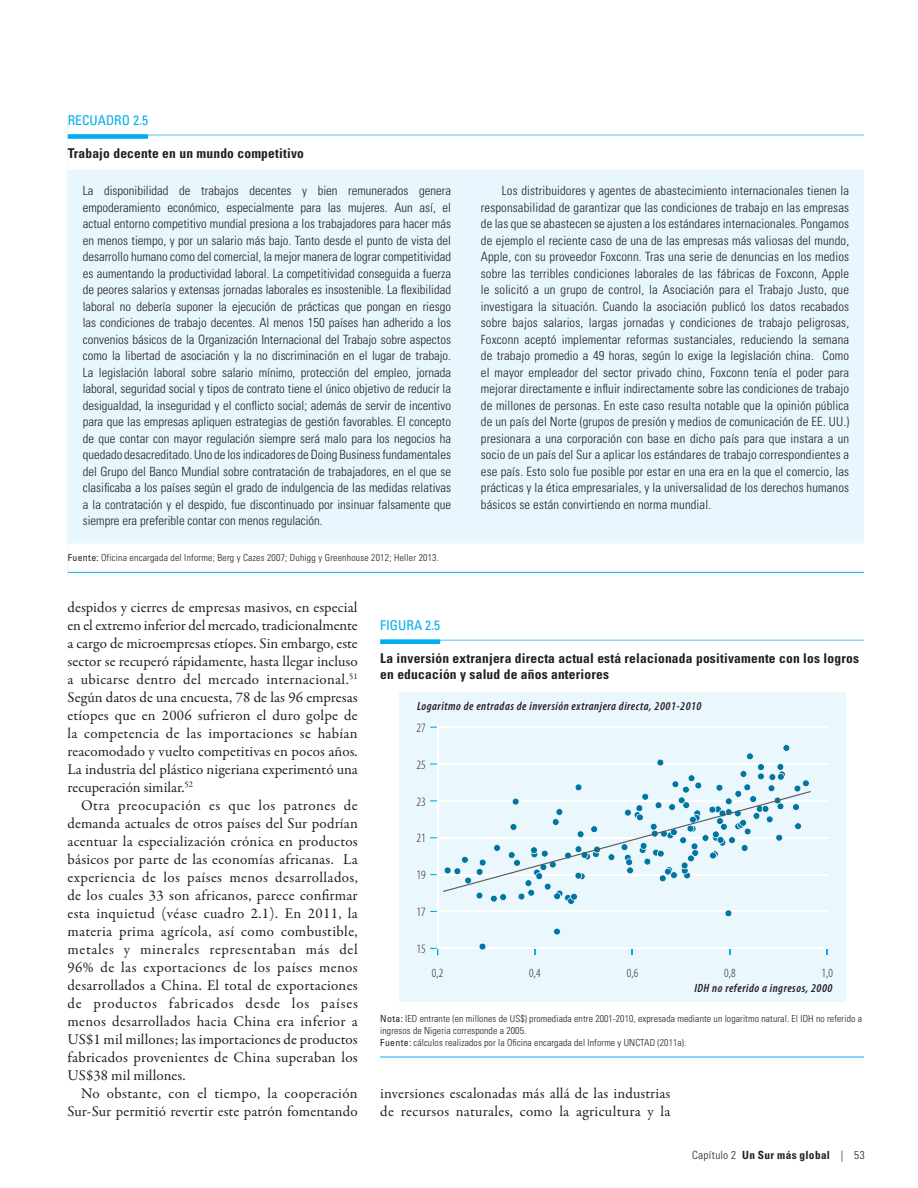
<style>
.page{position:relative;width:918px;height:1188px;background:#fff}
.page>*{position:absolute;margin:0;border:0;box-sizing:border-box;transform-origin:0 0}
.t1{font:15px/18px "Garamond Premr Pro";letter-spacing:.01em;color:#231f20;text-align:justify}
.t2{font:700 condensed 13.5px/16.2px "Univers LT Std";letter-spacing:.015em;color:#231f20}
.t3{font:condensed 13.5px "Univers LT Std";color:#00aeef}
.t4{font:300 condensed 12.75px/16.5px "Univers LT Std";letter-spacing:.005em;color:#231f20;text-align:justify}
.t5{font:300 condensed 12.75px "Myriad Pro";letter-spacing:.015em;color:#231f20}
.t6{font:300 condensed 12.45px "Myriad Pro";color:#231f20}
.t7{font:italic 600 condensed 12px "Myriad Pro";letter-spacing:.045em;color:#231f20}
.t8{font:700 condensed 11.25px "Univers LT Std";letter-spacing:.035em;color:#231f20}
.t9{font:300 condensed 9.75px/12px "Univers LT Std";letter-spacing:.01em;color:#231f20}
.s1{font-weight:400}
.s2{font-weight:300}
</style>
<div class="page">
<div style="left:68px;top:116px;width:796px;height:460px;background:#e8f6fd"></div>
<div style="left:68px;top:115px;width:796px;height:28px;background:#fff"></div>
<hr style="left:68px;top:134px;width:796px;height:2px;background:#8dd7f7">
<div style="left:68px;top:134px;width:80px;height:5px;background:#00aeef"></div>
<div style="left:68px;top:143px;width:796px;height:27px;background:#fff"></div>
<div style="left:68px;top:543px;width:796px;height:35px;background:#fff"></div>
<hr style="left:68px;top:572px;width:796px;height:1px;background:#00aeef">
<hr style="left:380px;top:639px;width:484px;height:2px;background:#8dd7f7">
<div style="left:380px;top:639px;width:60px;height:5px;background:#00aeef"></div>
<hr style="left:380px;top:1057px;width:484px;height:1px;background:#00aeef">
<div style="left:399px;top:692px;width:446px;height:310px;background:#eaf7fd"></div>
<svg style="left:430px;top:726px;width:398px;height:229px"></svg>
<p class="t3" style="left:68px;top:112px;width:82px">recuadro 2.5</p>
<p class="t2" style="left:68px;top:145px;width:238px">Trabajo decente en un mundo competitivo</p>
<p class="t4" style="left:83px;top:183px;width:370px">La disponibilidad de trabajos decentes y bien remunerados genera empoderamiento económico, especialmente para las mujeres. Aun así, el actual entorno competitivo mundial presiona a los trabajadores para hacer más en menos tiempo, y por un salario más bajo. Tanto desde el punto de vista del desarrollo humano como del comercial, la mejor manera de lograr competitividad es aumentando la productividad laboral. La competitividad conseguida a fuerza de peores salarios y extensas jornadas laborales es insostenible. La flexibilidad laboral no debería suponer la ejecución de prácticas que pongan en riesgo las condiciones de trabajo decentes. Al menos 150 países han adherido a los convenios básicos de la Organización Internacional del Trabajo sobre aspectos como la libertad de asociación y la no discriminación en el lugar de trabajo.<br>La legislación laboral sobre salario mínimo, protección del empleo, jornada laboral, seguridad social y tipos de contrato tiene el único objetivo de reducir la desigualdad, la inseguridad y el conflicto social; además de servir de incentivo para que las empresas apliquen estrategias de gestión favorables. El concepto de que contar con mayor regulación siempre será malo para los negocios ha quedado desacreditado. Uno de los indicadores de Doing Business fundamentales del Grupo del Banco Mundial sobre contratación de trabajadores, en el que se clasificaba a los países según el grado de indulgencia de las medidas relativas a la contratación y el despido, fue discontinuado por insinuar falsamente que siempre era preferible contar con menos regulación.</p>
<p class="t4" style="left:481px;top:183px;width:370px;text-indent:21px">Los distribuidores y agentes de abastecimiento internacionales tienen la responsabilidad de garantizar que las condiciones de trabajo en las empresas de las que se abastecen se ajusten a los estándares internacionales. Pongamos de ejemplo el reciente caso de una de las empresas más valiosas del mundo, Apple, con su proveedor Foxconn. Tras una serie de denuncias en los medios sobre las terribles condiciones laborales de las fábricas de Foxconn, Apple le solicitó a un grupo de control, la Asociación para el Trabajo Justo, que investigara la situación. Cuando la asociación publicó los datos recabados sobre bajos salarios, largas jornadas y condiciones de trabajo peligrosas, Foxconn aceptó implementar reformas sustanciales, reduciendo la semana de trabajo promedio a 49 horas, según lo exige la legislación china. Como el mayor empleador del sector privado chino, Foxconn tenía el poder para mejorar directamente e influir indirectamente sobre las condiciones de trabajo de millones de personas. En este caso resulta notable que la opinión pública de un país del Norte (grupos de presión y medios de comunicación de EE. UU.) presionara a una corporación con base en dicho país para que instara a un socio de un país del Sur a aplicar los estándares de trabajo correspondientes a ese país. Esto solo fue posible por estar en una era en la que el comercio, las prácticas y la ética empresariales, y la universalidad de los derechos humanos básicos se están convirtiendo en norma mundial.</p>
<p class="t9" style="left:68px;top:552px;width:373px"><span class="s1">Fuente:</span> Oficina encargada del Informe; Berg y Cazes 2007; Duhigg y Greenhouse 2012; Heller 2013.</p>
<p class="t1" style="left:68px;top:599px;width:292px">despidos y cierres de empresas masivos, en especial en el extremo inferior del mercado, tradicionalmente a cargo de microempresas etíopes. Sin embargo, este sector se recuperó rápidamente, hasta llegar incluso a ubicarse dentro del mercado internacional.<sup>51<br></sup>Según datos de una encuesta, 78 de las 96 empresas etíopes que en 2006 sufrieron el duro golpe de la competencia de las importaciones se habían reacomodado y vuelto competitivas en pocos años.<br>La industria del plástico nigeriana experimentó una recuperación similar.<sup>52</sup></p>
<p class="t1" style="left:68px;top:797px;width:292px;text-indent:14px">Otra preocupación es que los patrones de demanda actuales de otros países del Sur podrían acentuar la especialización crónica en productos básicos por parte de las economías africanas. La experiencia de los países menos desarrollados, de los cuales 33 son africanos, parece confirmar esta inquietud (véase cuadro 2.1). En 2011, la materia prima agrícola, así como combustible, metales y minerales representaban más del 96% de las exportaciones de los países menos desarrollados a China. El total de exportaciones de productos fabricados desde los países menos desarrollados hacia China era inferior a US$1 mil millones; las importaciones de productos fabricados provenientes de China superaban los US$38 mil millones.</p>
<p class="t1" style="left:68px;top:1085px;width:292px;text-align:right">No obstante, con el tiempo, la cooperación<br>Sur-Sur permitió revertir este patrón fomentando</p>
<p class="t1" style="left:380px;top:1085px;width:292px">inversiones escalonadas más allá de las industrias de recursos naturales, como la agricultura y la</p>
<p class="t3" style="left:380px;top:617px;width:61px">Fig ura 2.5</p>
<p class="t2" style="left:380px;top:650px;width:480px">La inversión extranjera directa actual está relacionada positivamente con los logros en educación y salud de años anteriores</p>
<p class="t7" style="left:417px;top:699px;width:286px">Logaritmo de entradas de inversión extranjera directa, 2001-2010</p>
<p class="t5" style="left:416px;top:721px;width:11px">27</p>
<p class="t5" style="left:416px;top:758px;width:11px">25</p>
<p class="t5" style="left:416px;top:795px;width:11px">23</p>
<p class="t5" style="left:416px;top:831px;width:11px">21</p>
<p class="t5" style="left:416px;top:868px;width:11px">19</p>
<p class="t5" style="left:416px;top:905px;width:11px">17</p>
<p class="t5" style="left:416px;top:942px;width:11px">15</p>
<p class="t6" style="left:432px;top:967px;width:13px">0,2</p>
<p class="t6" style="left:529px;top:967px;width:13px">0,4</p>
<p class="t6" style="left:627px;top:967px;width:13px">0,6</p>
<p class="t6" style="left:724px;top:967px;width:13px">0,8</p>
<p class="t6" style="left:821px;top:967px;width:13px">1,0</p>
<p class="t9" style="left:380px;top:1013px;width:483px"><span class="s1">Nota:</span> IED entrante (en millones de US$) promediada entre 2001-2010, expresada mediante un logaritmo natural. El IDH no referido a ingresos de Nigeria corresponde a 2005.<br><span class="s1">Fuente:</span> cálculos realizados por la Oficina encargada del Informe y UNCTAD (2011a).</p>
<p class="t7" style="left:694px;top:982px;width:140px">IDH no referido a ingresos, 2000</p>
<p class="t8" style="left:692px;top:1148px;width:174px"><span class="s2">Capítulo 2</span> Un Sur más global <span class="s2">| 53</span></p>
</div>
